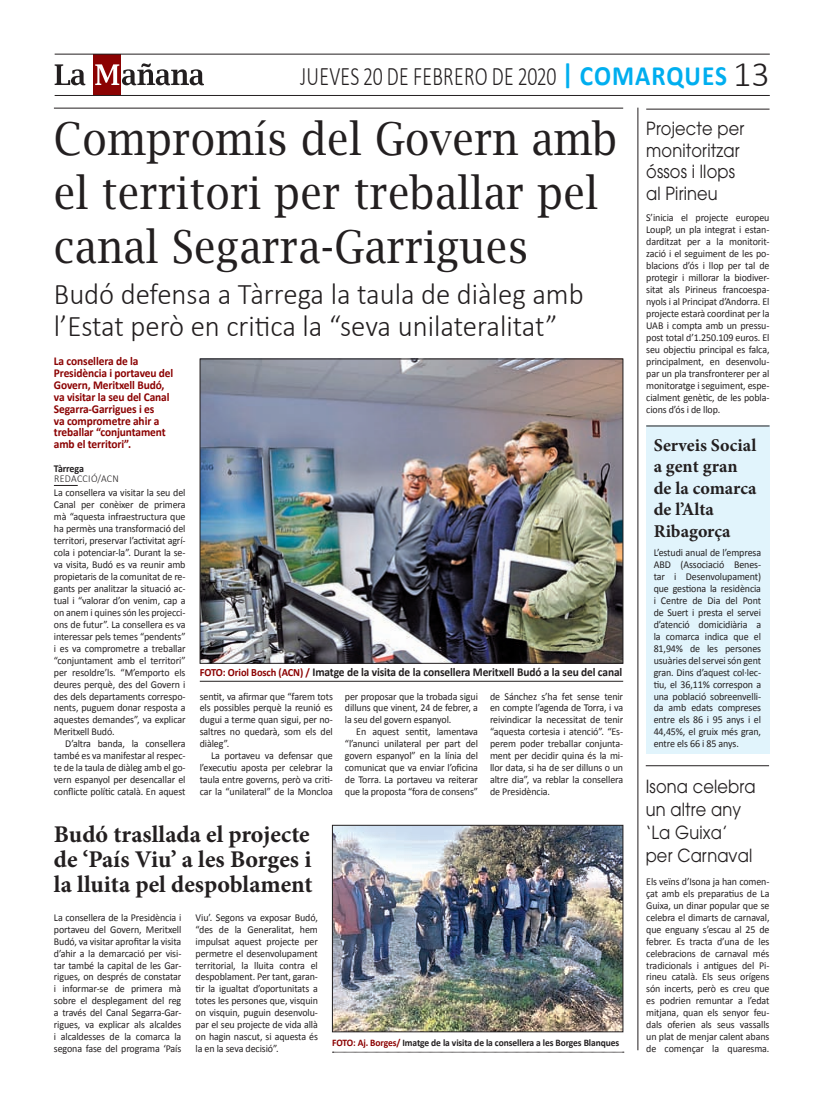
<style>
.page{position:relative;width:823px;height:1106px;background:#fff}
.page>*{position:absolute;margin:0;border:0;box-sizing:border-box;transform-origin:0 0}
.t1{font:45px/54px "Lucida Bright";letter-spacing:.01em;color:#231f20;scale:.9 1}
.t2{font:300 30px/32px "Calibri";color:#231f20;scale:.96 1}
.t3{font:300 26.8px "Calibri";letter-spacing:.015em;color:#231f20;scale:.74 1}
.t4{font:700 24px/24.9px "Minion Pro";color:#231f20}
.t5{font:18px/23px "Avant Garde";letter-spacing:.01em;color:#231f20;scale:.9 1}
.t6{font:700 18px/21.6px "Minion Pro";color:#231f20}
.t7{font:700 12px/12px "Calibri";letter-spacing:-.01em;color:#8b0202;scale:.95 1}
.t8{font:700 12px "Calibri";letter-spacing:-.01em;color:#231f20;scale:.95 1}
.t9{font:10.5px/12px "Calibri";letter-spacing:-.01em;color:#231f20;text-align:justify;scale:.95 1}
.t10{font:300 10.5px/10px "Calibri";letter-spacing:.03em;color:#231f20;scale:.95 1}
.t11{font:700 10px "Calibri";letter-spacing:-.01em;color:#231f20;scale:.95 1}
.s1{font-weight:700;font-size:28px;color:#00aeef}
.s2{font-size:36px}
.s3{font-weight:700}
.s4{font-size:11px;color:#8b0202}
.s5{color:#8b0202}
</style>
<div class="page">
<hr style="left:637px;top:108px;width:1px;height:942px;background:#231f20">
<svg style="left:54px;top:485px;width:24px;height:1px"></svg>
<hr style="left:54px;top:108px;width:568px;height:1px;background:#231f20">
<img style="left:202px;top:361px;width:418px;height:300px">
<div style="left:200px;top:359px;width:422px;height:304px;border:1px solid #231f20"></div>
<hr style="left:200px;top:681px;width:422px;height:1px;background:#231f20">
<svg style="left:332px;top:1051px;width:291px;height:1px"></svg>
<img style="left:334px;top:827px;width:286px;height:203px">
<div style="left:332px;top:825px;width:290px;height:207px;border:1px solid #231f20"></div>
<div style="left:645px;top:425px;width:124px;height:329px;background:#e1f4fc"></div>
<hr style="left:645px;top:765px;width:123px;height:1px;background:#231f20">
<hr style="left:645px;top:109px;width:124px;height:1px;background:#231f20">
<hr style="left:645px;top:425px;width:124px;height:1px;background:#231f20">
<div style="left:94px;top:54px;width:27px;height:41px;background:#8b0202"></div>
<svg style="left:95px;top:63px;width:109px;height:22px"></svg>
<svg style="left:55px;top:64px;width:30px;height:21px"></svg>
<hr style="left:55px;top:95px;width:714px;height:1px;background:#231f20">
<hr style="left:55px;top:54px;width:714px;height:1px;background:#231f20">
<p class="t3" style="left:300px;top:60px;width:636px">JUEVES 20 DE FEBRERO DE 2020 <span class="s1">| COMARQUES</span> <span class="s2">13</span></p>
<p class="t1" style="left:54px;top:112px;width:627px">Compromís del Govern amb el territori per treballar pel canal Segarra-Garrigues</p>
<p class="t2" style="left:54px;top:276px;width:553px">Budó defensa a Tàrrega la taula de diàleg amb l’Estat però en critica la “seva unilateralitat”</p>
<p class="t7" style="left:54px;top:355px;width:127px">La consellera de la<br>Presidència i portaveu del<br>Govern, Meritxell Budó, va visitar la seu del Canal<br>Segarra-Garrigues i es<br>va comprometre ahir a treballar “conjuntament amb el territori”.</p>
<p class="t10" style="left:54px;top:463px;width:70px"><span class="s3">Tàrrega<br></span>REDACCIÓ/ACN</p>
<p class="t9" style="left:54px;top:487px;width:140px">La consellera va visitar la seu del</p>
<p class="t9" style="left:54px;top:499px;width:140px">Canal per conèixer de primera</p>
<p class="t9" style="left:54px;top:510px;width:140px">mà “aquesta infraestructura que</p>
<p class="t9" style="left:54px;top:522px;width:140px">ha permès una transformació del</p>
<p class="t9" style="left:54px;top:534px;width:140px">territori, preservar l’activitat agrí-</p>
<p class="t9" style="left:54px;top:546px;width:140px">cola i potenciar-la”. Durant la se-</p>
<p class="t9" style="left:54px;top:558px;width:140px">va visita, Budó es va reunir amb</p>
<p class="t9" style="left:54px;top:570px;width:140px">propietaris de la comunitat de re-</p>
<p class="t9" style="left:54px;top:582px;width:140px">gants per analitzar la situació ac-</p>
<p class="t9" style="left:54px;top:594px;width:140px">tual i “valorar d’on venim, cap a</p>
<p class="t9" style="left:54px;top:606px;width:140px">on anem i quines són les projecci-</p>
<p class="t9" style="left:54px;top:618px;width:140px">ons de futur”. La consellera es va</p>
<p class="t9" style="left:54px;top:630px;width:140px">interessar pels temes “pendents”</p>
<p class="t9" style="left:54px;top:642px;width:140px">i es va comprometre a treballar</p>
<p class="t9" style="left:54px;top:654px;width:140px">“conjuntament amb el territori”</p>
<p class="t9" style="left:54px;top:666px;width:140px">per resoldre’ls. “M’emporto els</p>
<p class="t9" style="left:54px;top:678px;width:140px">deures perquè, des del Govern i</p>
<p class="t9" style="left:54px;top:690px;width:140px">des dels departaments correspo-</p>
<p class="t9" style="left:54px;top:702px;width:140px">nents, puguem donar resposta a</p>
<p class="t9" style="left:54px;top:714px;width:140px">aquestes demandes”, va explicar</p>
<p class="t9" style="left:54px;top:726px;width:65px">Meritxell Budó.</p>
<p class="t9" style="left:65px;top:738px;width:128px">D’altra banda, la consellera</p>
<p class="t9" style="left:54px;top:750px;width:140px">també es va manifestar al respec-</p>
<p class="t9" style="left:54px;top:761px;width:140px">te de la taula de diàleg amb el go-</p>
<p class="t9" style="left:54px;top:773px;width:140px">vern espanyol per desencallar el</p>
<p class="t9" style="left:54px;top:785px;width:140px">conflicte polític català. En aquest</p>
<p class="t8" style="left:200px;top:664px;width:446px"><span class="s4">FOTO: Oriol Bosch (ACN) /</span> Imatge de la visita de la consellera Meritxell Budó a la seu del canal</p>
<p class="t9" style="left:200px;top:690px;width:141px">sentit, va afirmar que “farem tots</p>
<p class="t9" style="left:200px;top:702px;width:141px">els possibles perquè la reunió es</p>
<p class="t9" style="left:200px;top:714px;width:141px">dugui a terme quan sigui, per no-</p>
<p class="t9" style="left:200px;top:726px;width:141px">saltres no quedarà, som els del</p>
<p class="t9" style="left:200px;top:738px;width:33px">diàleg”.</p>
<p class="t9" style="left:211px;top:750px;width:130px">La portaveu va defensar que</p>
<p class="t9" style="left:200px;top:761px;width:141px">l’executiu aposta per celebrar la</p>
<p class="t9" style="left:200px;top:773px;width:141px">taula entre governs, però va criti-</p>
<p class="t9" style="left:200px;top:785px;width:141px">car la “unilateral” de la Moncloa</p>
<p class="t9" style="left:490px;top:690px;width:141px">de Sánchez s’ha fet sense tenir en compte l’agenda de Torra, i va reivindicar la necessitat de tenir “aquesta cortesia i atenció”. “Es&shy;perem poder treballar conjunta&shy;ment per decidir quina és la mi&shy;llor data, si ha de ser dilluns o un altre dia”, va reblar la consellera de Presidència.</p>
<p class="t9" style="left:345px;top:690px;width:141px">per proposar que la trobada sigui</p>
<p class="t9" style="left:345px;top:702px;width:141px">dilluns que vinent, 24 de febrer, a</p>
<p class="t9" style="left:345px;top:714px;width:113px">la seu del govern espanyol.</p>
<p class="t9" style="left:356px;top:726px;width:130px">En aquest sentit, lamentava</p>
<p class="t9" style="left:345px;top:738px;width:141px">“l’anunci unilateral per part del</p>
<p class="t9" style="left:345px;top:750px;width:141px">govern espanyol” en la línia del</p>
<p class="t9" style="left:345px;top:761px;width:141px">comunicat que va enviar l’oficina</p>
<p class="t9" style="left:345px;top:773px;width:141px">de Torra. La portaveu va reiterar</p>
<p class="t9" style="left:345px;top:785px;width:141px">que la proposta “fora de consens”</p>
<p class="t4" style="left:54px;top:822px;width:260px">Budó trasllada el projecte de ‘País Viu’ a les Borges i la lluita pel despoblament</p>
<p class="t9" style="left:54px;top:911px;width:136px">La consellera de la Presidència i portaveu del Govern, Meritxell Budó, va visitar aprofitar la visita d’ahir a la demarcació per visi&shy;tar també la capital de les Gar&shy;rigues, on després de constatar i informar-se de primera mà sobre el desplegament del reg a través del Canal Segarra-Gar&shy;rigues, va explicar als alcaldes i alcaldesses de la comarca la segona fase del programa ‘País</p>
<p class="t9" style="left:195px;top:911px;width:130px">Viu’. Segons va exposar Budó, “des de la Generalitat, hem impulsat aquest projecte per permetre el desenvolupament territorial, la lluita contra el despoblament. Per tant, garan&shy;tir la igualtat d’oportunitats a totes les persones que, visquin on visquin, puguin desenvolu&shy;par el seu projecte de vida allà on hagin nascut, si aquesta és la en la seva decisió”.</p>
<p class="t11" style="left:332px;top:1036px;width:303px"><span class="s5">FOTO: Aj. Borges/</span> Imatge de la visita de la consellera a les Borges Blanques</p>
<p class="t5" style="left:645px;top:118px;width:110px;line-height:21.6px">Projecte per monitoritzar óssos i llops al Pirineu</p>
<p class="t9" style="left:645px;top:212px;width:131px">S’inicia el projecte europeu LoupP, un pla integrat i estan&shy;darditzat per a la monitorit&shy;zació i el seguiment de les po&shy;blacions d’ós i llop per tal de protegir i millorar la biodiver&shy;sitat als Pirineus francoespa&shy;nyols i al Principat d’Andorra. El projecte estarà coordinat per la UAB i compta amb un pressu&shy;post total d’1.250.109 euros. El seu objectiu principal es falca, principalment, en desenvolu&shy;par un pla transfronterer per al monitoratge i seguiment, espe&shy;cialment genètic, de les pobla&shy;cions d’ós i de llop.</p>
<p class="t6" style="left:653px;top:434px;width:104px">Serveis Social a gent gran de la comarca de l’Alta<br>Ribagorça</p>
<p class="t9" style="left:653px;top:546px;width:115px">L’estudi anual de l’empresa ABD (Associació Benes&shy;tar i Desenvolupament) que gestiona la residència i Centre de Dia del Pont de Suert i presta el servei d’atenció domicidiària a la comarca indica que el 81,94% de les persones usuàries del servei són gent gran. Dins d’aquest col·lec&shy;tiu, el 36,11% correspon a una població sobreenvelli&shy;da amb edats compreses entre els 86 i 95 anys i el 44,45%, el gruix més gran, entre els 66 i 85 anys.</p>
<p class="t5" style="left:645px;top:774px;width:123px">Isona celebra un altre any ‘La Guixa’ per Carnaval</p>
<p class="t9" style="left:645px;top:875px;width:131px">Els veïns d’Isona ja han comen&shy;çat amb els preparatius de La Guixa, un dinar popular que se celebra el dimarts de carnaval, que enguany s’escau al 25 de febrer. Es tracta d’una de les celebracions de carnaval més tradicionals i antigues del Pi&shy;rineu català. Els seus orígens són incerts, però es creu que es podrien remuntar a l’edat mitjana, quan els senyor feu&shy;dals oferien als seus vassalls un plat de menjar calent abans de començar la quaresma.</p>
</div>
